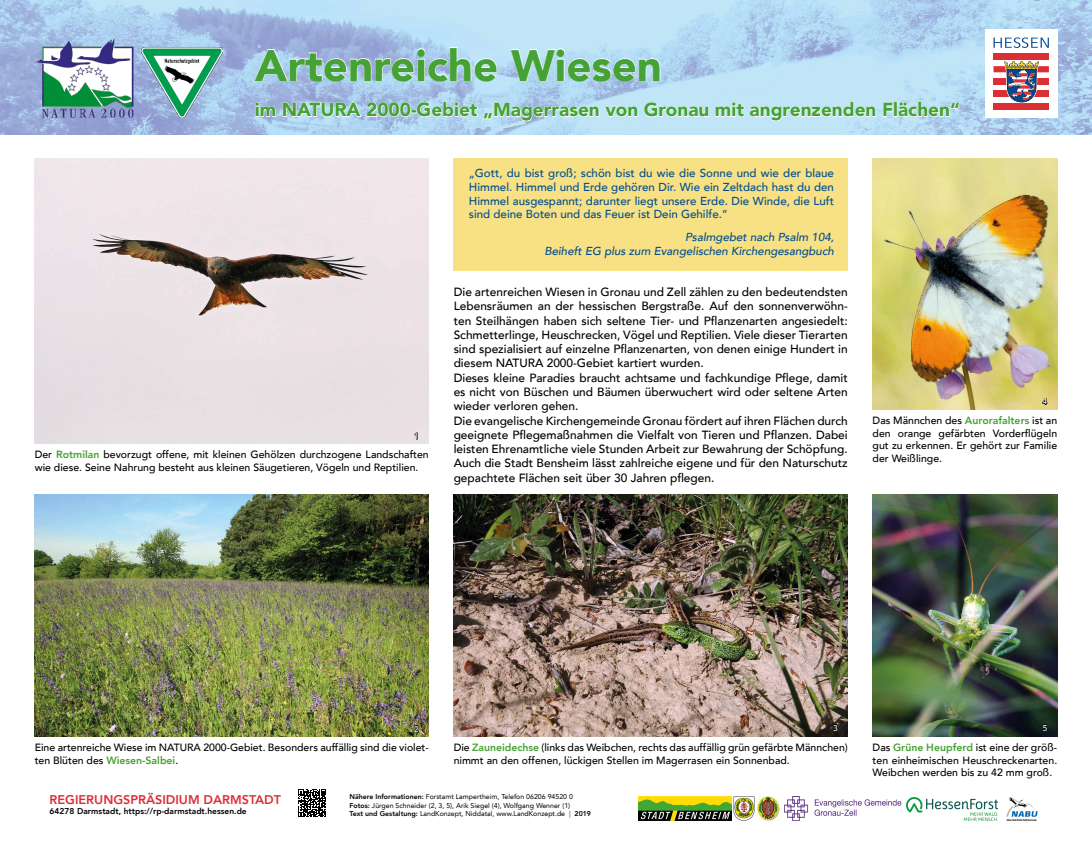
<style>
.page{position:relative;width:1092px;height:844px;background:#fff}
.page>*{position:absolute;margin:0;border:0;box-sizing:border-box;transform-origin:0 0}
.t1{font:900 43.78px "Avenir LT";color:#46a235}
.t2{font:900 18.9px "Avenir LT";color:#46a235}
.t3{font:800 12.6px "Avenir LT";color:#dc2e36}
.t4{font:500 11.9px/14.3px "Avenir LT";color:#000}
.t5{font:500 11.55px/13.9px "Avenir LT";color:#004e8f;text-align:justify}
.t6{font:italic 500 11.55px/13.9px "Avenir LT";color:#004e8f;text-align:right}
.t7{font:500 10.5px/12.6px "Avenir LT";color:#000}
.t8{font:800 8.4px "Avenir LT";color:#000}
.t9{font:500 8.4px "Avenir LT";color:#fff}
.t10{font:7px/8.4px "Avenir LT";color:#000}
.t11{font:italic 700 2.94px "Source Sans Pro";color:#000;scale:.96 1}
.s1{font-weight:800;color:#46a235}
.s2{font-weight:800}
</style>
<div class="page">
<img style="left:638px;top:796px;width:93px;height:24px">
<img style="left:733px;top:796px;width:21px;height:24px">
<img style="left:784px;top:796px;width:118px;height:24px">
<img style="left:1006px;top:797px;width:32px;height:20px">
<img style="left:906px;top:797px;width:91px;height:23px">
<img style="left:757px;top:796px;width:22px;height:24px">
<img style="left:0;top:0;width:1091px;height:134px">
<svg style="left:254px;top:47px;width:243px;height:35px;background:#b3ccea"></svg>
<svg style="left:510px;top:48px;width:150px;height:34px;background:#bedef4"></svg>
<svg style="left:255px;top:102px;width:21px;height:15px"></svg>
<svg style="left:282px;top:101px;width:427px;height:21px;background:#c3def3"></svg>
<svg style="left:715px;top:101px;width:161px;height:21px;background:#ceeaf8"></svg>
<svg style="left:882px;top:101px;width:77px;height:16px"></svg>
<img style="left:37px;top:39px;width:96px;height:78px">
<img style="left:142px;top:47px;width:80px;height:71px">
<div style="left:985px;top:29px;width:72px;height:88px;background:#fff"></div>
<svg style="left:993px;top:37px;width:55px;height:11px"></svg>
<div style="left:993px;top:54px;width:55px;height:6px;background:#dc2f34"></div>
<div style="left:993px;top:66px;width:55px;height:6px;background:#dc2f34"></div>
<div style="left:993px;top:79px;width:55px;height:6px;background:#dc2f34"></div>
<div style="left:993px;top:91px;width:55px;height:6px;background:#dc2f34"></div>
<div style="left:993px;top:103px;width:55px;height:6px;background:#dc2f34"></div>
<svg style="left:1003px;top:61px;width:36px;height:42px"></svg>
<svg style="left:298px;top:789px;width:28px;height:28px"></svg>
<div style="left:453px;top:159px;width:394px;height:112px;background:#f8e085"></div>
<img style="left:453px;top:494px;width:394px;height:242px">
<img style="left:872px;top:159px;width:184px;height:250px">
<img style="left:872px;top:494px;width:185px;height:242px">
<div style="left:35px;top:159px;width:394px;height:284px;background:#eae1e5"></div>
<img style="left:35px;top:494px;width:394px;height:242px">
<svg style="left:414px;top:725px;width:5px;height:6px"></svg>
<svg style="left:833px;top:723px;width:5px;height:7px"></svg>
<svg style="left:414px;top:432px;width:3px;height:7px"></svg>
<svg style="left:1042px;top:724px;width:5px;height:7px"></svg>
<svg style="left:1042px;top:398px;width:5px;height:7px"></svg>
<h1 class="t1" style="left:255px;top:39px;width:408px">Artenreiche Wiesen</h1>
<h2 class="t2" style="left:255px;top:98px;width:706px">im NATURA 2000-Gebiet „Magerrasen von Gronau mit angrenzenden Flächen“</h2>
<p class="t9" style="left:414px;top:431px;width:6px">1</p>
<p class="t7" style="left:35px;top:448px;width:395px">Der <span class="s1">Rotmilan</span> bevorzugt offene, mit kleinen Gehölzen durchzogene Landschaften wie diese. Seine Nahrung besteht aus kleinen Säugetieren, Vögeln und Reptilien.</p>
<p class="t5" style="left:469px;top:166px;width:366px">„Gott, du bist groß; schön bist du wie die Sonne und wie der blaue Himmel. Himmel und Erde gehören Dir. Wie ein Zeltdach hast du den Himmel ausgespannt; darunter liegt unsere Erde. Die Winde, die Luft sind deine Boten und das Feuer ist Dein Gehilfe.“</p>
<p class="t6" style="left:544px;top:230px;width:291px">Psalmgebet nach Psalm 104,<br>Beiheft EG plus zum Evangelischen Kirchengesangbuch</p>
<p class="t4" style="left:453px;top:285px;width:395px">Die artenreichen Wiesen in Gronau und Zell zählen zu den bedeutendsten Lebensräumen an der hessischen Bergstraße. Auf den sonnenverwöhn&shy;ten Steilhängen haben sich seltene Tier- und Pflanzenarten angesiedelt:<br>Schmetterlinge, Heuschrecken, Vögel und Reptilien. Viele dieser Tierarten sind spezialisiert auf einzelne Pflanzenarten, von denen einige Hundert in diesem NATURA 2000-Gebiet kartiert wurden.<br>Dieses kleine Paradies braucht achtsame und fachkundige Pflege, damit es nicht von Büschen und Bäumen überwuchert wird oder seltene Arten wieder verloren gehen.<br>Die evangelische Kirchengemeinde Gronau fördert auf ihren Flächen durch geeignete Pflegemaßnahmen die Vielfalt von Tieren und Pflanzen. Dabei leisten Ehrenamtliche viele Stunden Arbeit zur Bewahrung der Schöpfung.<br>Auch die Stadt Bensheim lässt zahlreiche eigene und für den Naturschutz gepachtete Flächen seit über 30 Jahren pflegen.</p>
<p class="t9" style="left:1042px;top:396px;width:6px">4</p>
<p class="t7" style="left:872px;top:414px;width:186px;text-align:justify">Das Männchen des <span class="s1">Aurorafalters</span> ist an den orange gefärbten Vorderflügeln gut zu erkennen. Er gehört zur Familie der Weißlinge.</p>
<p class="t9" style="left:414px;top:723px;width:6px">2</p>
<p class="t9" style="left:833px;top:722px;width:6px">3</p>
<p class="t7" style="left:35px;top:741px;width:395px">Eine artenreiche Wiese im NATURA 2000-Gebiet. Besonders auffällig sind die violet&shy;ten Blüten des <span class="s1">Wiesen-Salbei</span>.</p>
<p class="t7" style="left:453px;top:741px;width:395px">Die <span class="s1">Zauneidechse</span> (links das Weibchen, rechts das auffällig grün gefärbte Männchen) nimmt an den offenen, lückigen Stellen im Magerrasen ein Sonnenbad.</p>
<p class="t3" style="left:50px;top:791px;width:233px">REGIERUNGSPRÄSIDIUM DARMSTADT</p>
<p class="t8" style="left:50px;top:805px;width:199px">64278 Darmstadt, https://rp-darmstadt.hessen.de</p>
<p class="t10" style="left:349px;top:792px;width:243px"><span class="s2">Nähere Informationen:</span> Forstamt Lampertheim, Telefon 06206 94520 0<br><span class="s2">Fotos:</span> Jürgen Schneider (2, 3, 5), Arik Siegel (4), Wolfgang Wenner (1)<br><span class="s2">Text und Gestaltung:</span> LandKonzept, Niddatal, www.LandKonzept.de <span class="s1">|</span> <span class="s2">2019</span></p>
<p class="t9" style="left:1042px;top:723px;width:6px">5</p>
<p class="t7" style="left:872px;top:741px;width:186px;text-align:justify">Das <span class="s1">Grüne Heupferd</span> ist eine der größ&shy;ten einheimischen Heuschreckenarten.<br>Weibchen werden bis zu 42 mm groß.</p>
<p class="t11" style="left:1006px;top:818px;width:33px">Meerbachtal Zell/Gronau</p>
</div>
